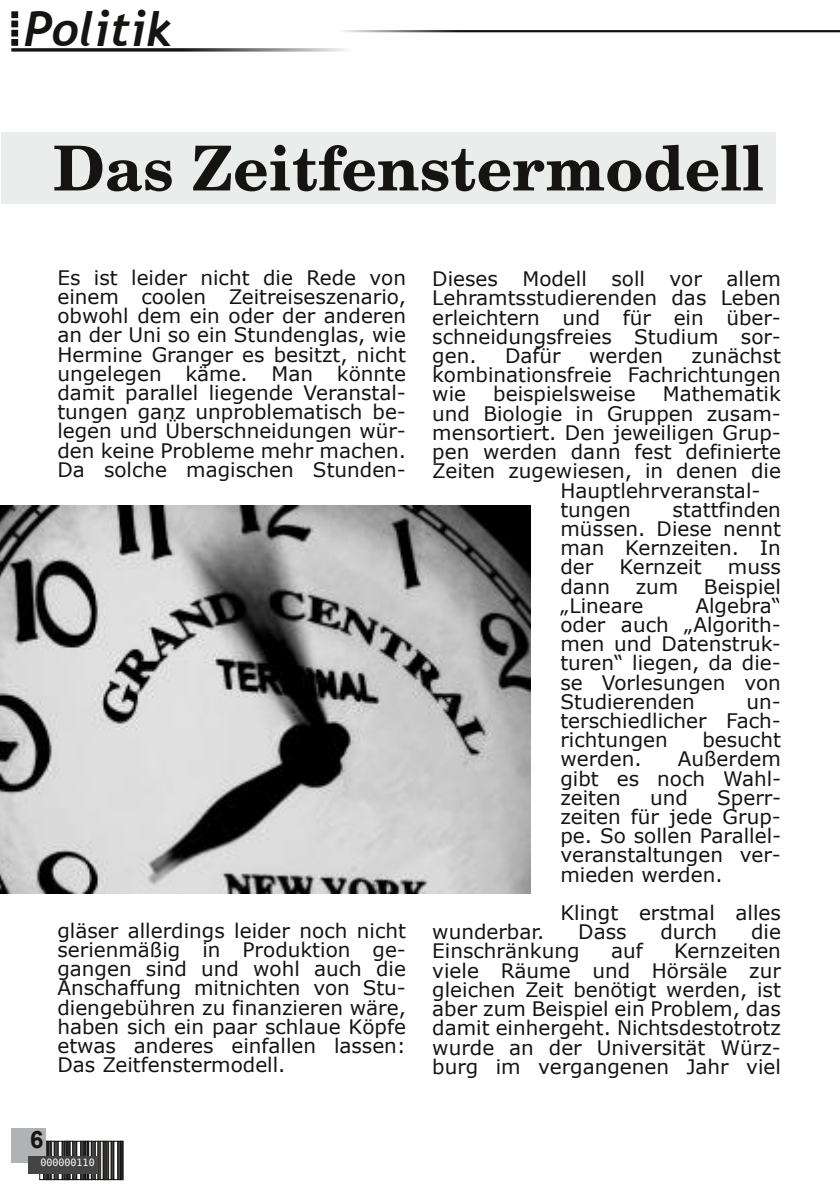
<style>
.page{position:relative;width:840px;height:1191px;background:#fff}
.page>*{position:absolute;margin:0;border:0;box-sizing:border-box;transform-origin:0 0}
.t1{font:700 62px "Century Sch L";color:#161413}
.t2{font:italic 700 47.6px "Trebuchet";color:#161413}
.t3{font:700 24px "Arial";color:#161413}
.t4{font:20px/19.2px "Verdana";color:#161413;text-align:justify}
.t5{font:10px "Bitstream Vera Sans Mono";color:#fff}
</style>
<div class="page">
<svg style="left:11px;top:11px;width:828px;height:41px"></svg>
<div style="left:1px;top:132px;width:774px;height:72px;background:#ebecec"></div>
<img style="left:0;top:505px;width:529px;height:388px">
<div style="left:40px;top:1141px;width:4px;height:38px;border:1px solid #161413"></div>
<div style="left:44px;top:1141px;width:2px;height:38px;border:1px solid #161413"></div>
<div style="left:46px;top:1141px;width:2px;height:38px;border:1px solid #161413"></div>
<div style="left:48px;top:1141px;width:1px;height:38px;border:1px solid #161413"></div>
<div style="left:50px;top:1141px;width:2px;height:38px;border:1px solid #161413"></div>
<div style="left:54px;top:1141px;width:4px;height:38px;border:1px solid #161413"></div>
<div style="left:58px;top:1141px;width:4px;height:38px;border:1px solid #161413"></div>
<div style="left:62px;top:1141px;width:3px;height:38px;border:1px solid #161413"></div>
<div style="left:65px;top:1141px;width:1px;height:38px;border:1px solid #161413"></div>
<div style="left:66px;top:1141px;width:1px;height:38px;border:1px solid #161413"></div>
<div style="left:67px;top:1141px;width:2px;height:38px;border:1px solid #161413"></div>
<div style="left:69px;top:1141px;width:1px;height:38px;border:1px solid #161413"></div>
<div style="left:70px;top:1141px;width:3px;height:38px;border:1px solid #161413"></div>
<div style="left:73px;top:1141px;width:4px;height:38px;border:1px solid #161413"></div>
<div style="left:77px;top:1141px;width:4px;height:38px;border:1px solid #161413"></div>
<div style="left:81px;top:1141px;width:2px;height:38px;border:1px solid #161413"></div>
<div style="left:83px;top:1141px;width:2px;height:38px;border:1px solid #161413"></div>
<div style="left:85px;top:1141px;width:1px;height:38px;border:1px solid #161413"></div>
<div style="left:87px;top:1141px;width:2px;height:38px;border:1px solid #161413"></div>
<div style="left:91px;top:1141px;width:4px;height:38px;border:1px solid #161413"></div>
<div style="left:95px;top:1141px;width:3px;height:38px;border:1px solid #161413"></div>
<div style="left:98px;top:1141px;width:3px;height:38px;border:1px solid #161413"></div>
<div style="left:103px;top:1141px;width:2px;height:38px;border:1px solid #161413"></div>
<div style="left:105px;top:1141px;width:1px;height:38px;border:1px solid #161413"></div>
<div style="left:106px;top:1141px;width:2px;height:38px;border:1px solid #161413"></div>
<div style="left:108px;top:1141px;width:3px;height:38px;border:1px solid #161413"></div>
<div style="left:111px;top:1141px;width:3px;height:38px;border:1px solid #161413"></div>
<div style="left:114px;top:1141px;width:4px;height:38px;border:1px solid #161413"></div>
<div style="left:118px;top:1141px;width:2px;height:38px;border:1px solid #161413"></div>
<div style="left:120px;top:1141px;width:2px;height:38px;border:1px solid #161413"></div>
<div style="left:122px;top:1141px;width:1px;height:38px;border:1px solid #161413"></div>
<div style="left:11px;top:1128px;width:34px;height:34px;background:#b0b2b4"></div>
<div style="left:28px;top:1157px;width:68px;height:17px;background:#444"></div>
<h2 class="t2" style="left:24px;top:1px;width:149px">Politik</h2>
<h1 class="t1" style="left:53px;top:145px;width:711px">Das Zeitfenstermodell</h1>
<p class="t4" style="left:57px;top:268px;width:350px">Es ist leider nicht die Rede von einem coolen Zeitreiseszenario, obwohl dem ein oder der anderen an der Uni so ein Stundenglas, wie Hermine Granger es besitzt, nicht ungelegen käme. Man könnte damit parallel liegende Veranstal&shy;tungen ganz unproblematisch be&shy;legen und Überschneidungen wür&shy;den keine Probleme mehr machen.<br>Da solche magischen Stunden-</p>
<p class="t4" style="left:57px;top:921px;width:350px">gläser allerdings leider noch nicht serienmäßig in Produktion ge&shy;gangen sind und wohl auch die Anschaffung mitnichten von Stu&shy;diengebühren zu finanzieren wäre, haben sich ein paar schlaue Köpfe etwas anderes einfallen lassen:<br>Das Zeitfenstermodell.</p>
<p class="t3" style="left:30px;top:1125px;width:15px">6</p>
<p class="t5" style="left:40px;top:1157px;width:56px">000000110</p>
<p class="t4" style="left:432px;top:270px;width:350px">Dieses Modell soll vor allem Lehramtsstudierenden das Leben erleichtern und für ein über&shy;schneidungsfreies Studium sor&shy;gen.</p>
<p class="t4" style="left:505px;top:346px;width:57px">Dafür</p>
<p class="t4" style="left:589px;top:346px;width:75px">werden</p>
<p class="t4" style="left:432px;top:346px;width:350px;text-indent:259px">zunächst kombinationsfreie Fachrichtungen wie</p>
<p class="t4" style="left:493px;top:385px;width:144px">beispielsweise</p>
<p class="t4" style="left:662px;top:385px;width:119px">Mathematik</p>
<p class="t4" style="left:432px;top:404px;width:350px">und Biologie in Gruppen zusam-</p>
<p class="t4" style="left:432px;top:423px;width:350px">mensortiert. Den jeweiligen Grup-</p>
<p class="t4" style="left:432px;top:442px;width:350px">pen werden dann fest definierte</p>
<p class="t4" style="left:432px;top:462px;width:350px">Zeiten zugewiesen, in denen die</p>
<p class="t4" style="left:560px;top:481px;width:201px">Hauptlehrveranstal-</p>
<p class="t4" style="left:560px;top:500px;width:72px">tungen</p>
<p class="t4" style="left:560px;top:500px;width:222px;text-indent:112px">stattfinden müssen. Diese nennt man Kernzeiten. In der</p>
<p class="t4" style="left:619px;top:558px;width:83px">Kernzeit</p>
<p class="t4" style="left:727px;top:558px;width:54px">muss</p>
<p class="t4" style="left:560px;top:577px;width:51px">dann</p>
<p class="t4" style="left:635px;top:577px;width:44px">zum</p>
<p class="t4" style="left:703px;top:577px;width:78px">Beispiel</p>
<p class="t4" style="left:560px;top:596px;width:84px">„Lineare</p>
<p class="t4" style="left:560px;top:596px;width:222px;text-indent:135px">Algebra“ oder auch „Algorith&shy;men und Datenstruk&shy;turen“ liegen, da die&shy;se Vorlesungen von Studierenden</p>
<p class="t4" style="left:560px;top:692px;width:222px;text-indent:186px">un&shy;terschiedlicher Fach&shy;richtungen</p>
<p class="t4" style="left:702px;top:730px;width:80px">besucht</p>
<p class="t4" style="left:560px;top:750px;width:222px;text-indent:117px">Außerdem gibt es noch Wahl&shy;zeiten</p>
<p class="t4" style="left:560px;top:750px;width:83px">werden.</p>
<p class="t4" style="left:649px;top:788px;width:39px">und</p>
<p class="t4" style="left:560px;top:788px;width:222px;text-indent:157px">Sperr&shy;zeiten für jede Grup&shy;pe. So sollen Parallel&shy;veranstaltungen ver&shy;mieden werden.</p>
<p class="t4" style="left:560px;top:903px;width:222px">Klingt erstmal alles</p>
<p class="t4" style="left:432px;top:922px;width:114px">wunderbar.</p>
<p class="t4" style="left:578px;top:922px;width:50px">Dass</p>
<p class="t4" style="left:660px;top:922px;width:58px">durch</p>
<p class="t4" style="left:750px;top:922px;width:31px">die</p>
<p class="t4" style="left:432px;top:942px;width:149px">Einschränkung</p>
<p class="t4" style="left:610px;top:942px;width:33px">auf</p>
<p class="t4" style="left:432px;top:942px;width:350px;text-indent:242px">Kernzeiten viele Räume und Hörsäle zur gleichen Zeit benötigt werden, ist aber zum Beispiel ein Problem, das damit einhergeht. Nichtsdestotrotz wurde an der Universität Würz&shy;burg im vergangenen Jahr viel</p>
</div>
